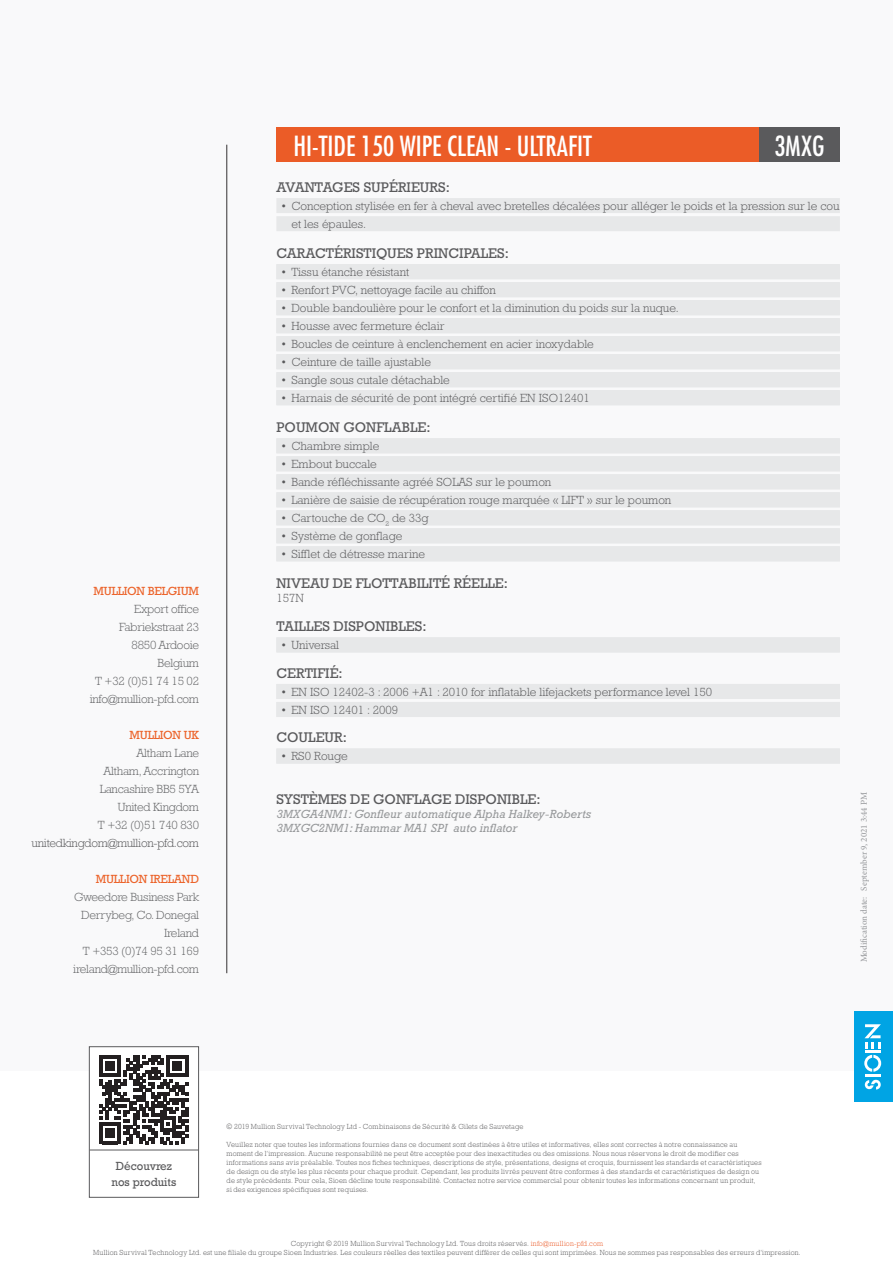
<style>
.page{position:relative;width:893px;height:1263px;background:#fff}
.page>*{position:absolute;margin:0;border:0;box-sizing:border-box;transform-origin:0 0}
.t1{font:condensed 27px "Futura Std";color:#fff}
.t2{font:14.25px "Rockwell Std";color:#5a5a5c}
.t3{font:300 12px/18px "Rockwell Std";color:#5a5a5c}
.t4{font:300 12px/18px "Rockwell Std";letter-spacing:-.02em;color:#626365;text-align:right}
.t5{font:italic 12px/14.4px "Rockwell Std";color:#989a9c}
.t6{font:12px "Rockwell Std";letter-spacing:-.02em;color:#ec642b}
.t7{font:300 12px "Rockwell Std";letter-spacing:-.02em;color:#5a5a5c}
.t8{font:12px/16.5px "Rockwell Std";color:#5a5a5c;text-align:center;scale:.95 1}
.t9{font:9px "Minion Pro";color:#949699}
.t10{font:300 7.5px/9px "Rockwell Std";letter-spacing:.025em;color:#5a5a5c;text-align:center;scale:.95 1}
.s1{color:#eb5b28}
</style>
<div class="page">
<div style="left:0;top:0;width:893px;height:1070px;background:#f9f9fa"></div>
<hr style="left:227px;top:145px;width:1px;height:828px;background:#343233">
<div style="left:854px;top:1011px;width:39px;height:90px;background:#00a4e4"></div>
<svg style="left:865px;top:1080px;width:16px;height:9px"></svg>
<svg style="left:864px;top:1055px;width:17px;height:17px"></svg>
<hr style="left:865px;top:1074px;width:15px;height:3px;background:#fff">
<hr style="left:865px;top:1049px;width:16px;height:3px;background:#fff">
<svg style="left:864px;top:1024px;width:17px;height:24px"></svg>
<div style="left:89px;top:1047px;width:110px;height:150px;background:#fff"></div>
<svg style="left:99px;top:1055px;width:89px;height:89px"></svg>
<div style="left:89px;top:1046px;width:110px;height:151px;border:1px solid #5a5a5c"></div>
<hr style="left:90px;top:1150px;width:109px;height:1px;background:#5a5a5c">
<div style="left:276px;top:128px;width:483px;height:34px;background:#eb5c27"></div>
<div style="left:759px;top:128px;width:81px;height:34px;background:#5a5a5c"></div>
<div style="left:276px;top:198px;width:564px;height:15px;background:#e7e8e9"></div>
<div style="left:276px;top:216px;width:564px;height:15px;background:#e7e8e9"></div>
<div style="left:276px;top:264px;width:564px;height:15px;background:#e7e8e9"></div>
<div style="left:276px;top:282px;width:564px;height:15px;background:#e7e8e9"></div>
<div style="left:276px;top:300px;width:564px;height:15px;background:#e7e8e9"></div>
<div style="left:276px;top:318px;width:564px;height:15px;background:#e7e8e9"></div>
<div style="left:276px;top:336px;width:564px;height:15px;background:#e7e8e9"></div>
<div style="left:276px;top:354px;width:564px;height:15px;background:#e7e8e9"></div>
<div style="left:276px;top:372px;width:564px;height:15px;background:#e7e8e9"></div>
<div style="left:276px;top:390px;width:564px;height:15px;background:#e7e8e9"></div>
<div style="left:276px;top:438px;width:564px;height:15px;background:#e7e8e9"></div>
<div style="left:276px;top:456px;width:564px;height:15px;background:#e7e8e9"></div>
<div style="left:276px;top:474px;width:564px;height:15px;background:#e7e8e9"></div>
<div style="left:276px;top:492px;width:564px;height:15px;background:#e7e8e9"></div>
<div style="left:276px;top:510px;width:564px;height:15px;background:#e7e8e9"></div>
<div style="left:276px;top:528px;width:564px;height:15px;background:#e7e8e9"></div>
<div style="left:276px;top:546px;width:564px;height:15px;background:#e7e8e9"></div>
<div style="left:276px;top:637px;width:564px;height:15px;background:#e7e8e9"></div>
<div style="left:276px;top:684px;width:564px;height:15px;background:#e7e8e9"></div>
<div style="left:276px;top:702px;width:564px;height:15px;background:#e7e8e9"></div>
<div style="left:276px;top:748px;width:564px;height:15px;background:#e7e8e9"></div>
<div style="left:276px;top:749px;width:564px;height:15px;background:#e7e8e9"></div>
<h3 class="t6" style="left:94px;top:584px;width:107px">MULLION BELGIUM</h3>
<h3 class="t4" style="left:90px;top:600px;width:111px">Export office<br>Fabriekstraat 23<br>8850 Ardooie<br>Belgium<br>T +32 (0)51 74 15 02 info@mullion-pfd.com</h3>
<h3 class="t6" style="left:130px;top:728px;width:71px">MULLION UK</h3>
<h3 class="t4" style="left:98px;top:744px;width:103px">Altham Lane<br>Altham, Accrington<br>Lancashire BB5 5YA<br>United Kingdom<br>T +32 (0)51 740 830</h3>
<h3 class="t7" style="left:32px;top:836px;width:169px">unitedkingdom@mullion-pfd.com</h3>
<h3 class="t6" style="left:96px;top:872px;width:105px">MULLION IRELAND</h3>
<h3 class="t4" style="left:73px;top:888px;width:127px">Gweedore Business Park<br>Derrybeg, Co. Donegal<br>Ireland<br>T +353 (0)74 95 31 169 ireland@mullion-pfd.com</h3>
<h1 class="t1" style="left:293px;top:128px;width:300px">HI-TIDE 150 WIPE CLEAN - ULTRAFIT</h1>
<h1 class="t1" style="left:774px;top:128px;width:52px">3MXG</h1>
<h2 class="t2" style="left:276px;top:179px;width:175px">AVANTAGES SUPÉRIEURS:</h2>
<h3 class="t3" style="left:291px;top:197px;width:550px;text-indent:-10px">• Conception stylisée en fer à cheval avec bretelles décalées pour alléger le poids et la pression sur le cou et les épaules.</h3>
<h2 class="t2" style="left:276px;top:245px;width:234px">CARACTÉRISTIQUES PRINCIPALES:</h2>
<h3 class="t3" style="left:281px;top:263px;width:130px">• Tissu étanche résistant</h3>
<h3 class="t3" style="left:281px;top:281px;width:216px">• Renfort PVC, nettoyage facile au chiffon</h3>
<h3 class="t3" style="left:281px;top:299px;width:399px">• Double bandoulière pour le confort et la diminution du poids sur la nuque.</h3>
<h3 class="t3" style="left:281px;top:317px;width:165px">• Housse avec fermeture éclair</h3>
<h3 class="t3" style="left:281px;top:335px;width:314px">• Boucles de ceinture à enclenchement en acier inoxydable</h3>
<h3 class="t3" style="left:281px;top:353px;width:152px">• Ceinture de taille ajustable</h3>
<h3 class="t3" style="left:281px;top:371px;width:170px">• Sangle sous cutale détachable</h3>
<h3 class="t3" style="left:281px;top:389px;width:310px">• Harnais de sécurité de pont intégré certifié EN ISO12401</h3>
<h2 class="t2" style="left:276px;top:419px;width:156px">POUMON GONFLABLE:</h2>
<h3 class="t3" style="left:281px;top:437px;width:100px">• Chambre simple</h3>
<h3 class="t3" style="left:281px;top:455px;width:98px">• Embout buccale</h3>
<h3 class="t3" style="left:281px;top:473px;width:272px">• Bande réfléchissante agréé SOLAS sur le poumon</h3>
<h3 class="t3" style="left:281px;top:491px;width:392px">• Lanière de saisie de récupération rouge marquée « LIFT » sur le poumon</h3>
<h3 class="t3" style="left:281px;top:509px;width:149px">• Cartouche de CO<sub>2</sub> de 33g</h3>
<h3 class="t3" style="left:281px;top:527px;width:123px">• Système de gonflage</h3>
<h3 class="t3" style="left:281px;top:545px;width:146px">• Sifflet de détresse marine</h3>
<h2 class="t2" style="left:276px;top:575px;width:233px">NIVEAU DE FLOTTABILITÉ RÉELLE:</h2>
<h3 class="t3" style="left:276px;top:589px;width:29px">157N</h3>
<h2 class="t2" style="left:276px;top:618px;width:152px">TAILLES DISPONIBLES:</h2>
<h3 class="t3" style="left:281px;top:636px;width:60px">• Universal</h3>
<h2 class="t2" style="left:276px;top:664px;width:68px">CERTIFIÉ:</h2>
<h3 class="t3" style="left:281px;top:682px;width:433px">• EN ISO 12402-3 : 2006 +A1 : 2010 for inflatable lifejackets performance level 150</h3>
<h3 class="t3" style="left:281px;top:700px;width:119px">• EN ISO 12401 : 2009</h3>
<h2 class="t2" style="left:276px;top:729px;width:72px">COULEUR:</h2>
<h3 class="t3" style="left:281px;top:747px;width:69px">• RS0 Rouge</h3>
<h2 class="t2" style="left:276px;top:790px;width:266px">SYSTÈMES DE GONFLAGE DISPONIBLE:</h2>
<h3 class="t5" style="left:276px;top:807px;width:316px">3MXGA4NM1: Gonfleur automatique Alpha Halkey-Roberts<br>3MXGC2NM1: Hammar MA1 SPI auto inflator</h3>
<p class="t9" style="left:859px;top:962px;width:172px;rotate:-90deg">Modification date: September 9, 2021 3:44 PM</p>
<h3 class="t8" style="left:111px;top:1157px;width:70px">Découvrez nos produits</h3>
<p class="t10" style="left:227px;top:1122px;width:314px">© 2019 Mullion Survival Technology Ltd - Combinaisons de Sécurité &amp; Gilets de Sauvetage</p>
<p class="t10" style="left:227px;top:1140px;width:565px;text-align:left">Veuillez noter que toutes les informations fournies dans ce document sont destinées à être utiles et informatives, elles sont correctes à notre connaissance au moment de l’impression. Aucune responsabilité ne peut être acceptée pour des inexactitudes ou des omissions. Nous nous réservons le droit de modifier ces informations sans avis préalable. Toutes nos fiches techniques, descriptions de style, présentations, designs et croquis, fournissent les standards et caractéristiques de design ou de style les plus récents pour chaque produit. Cependant, les produits livrés peuvent être conformes à des standards et caractéristiques de design ou de style précédents. Pour cela, Sioen décline toute responsabilité. Contactez notre service commercial pour obtenir toutes les informations concernant un produit, si des exigences spécifiques sont requises.</p>
<p class="t10" style="left:93px;top:1239px;width:746px">Copyright © 2019 Mullion Survival Technology Ltd. Tous droits réservés. <span class="s1">info@mullion-pfd.com<br></span>Mullion Survival Technology Ltd. est une filiale du groupe Sioen Industries. Les couleurs réelles des textiles peuvent différer de celles qui sont imprimées. Nous ne sommes pas responsables des erreurs d’impression.</p>
</div>
